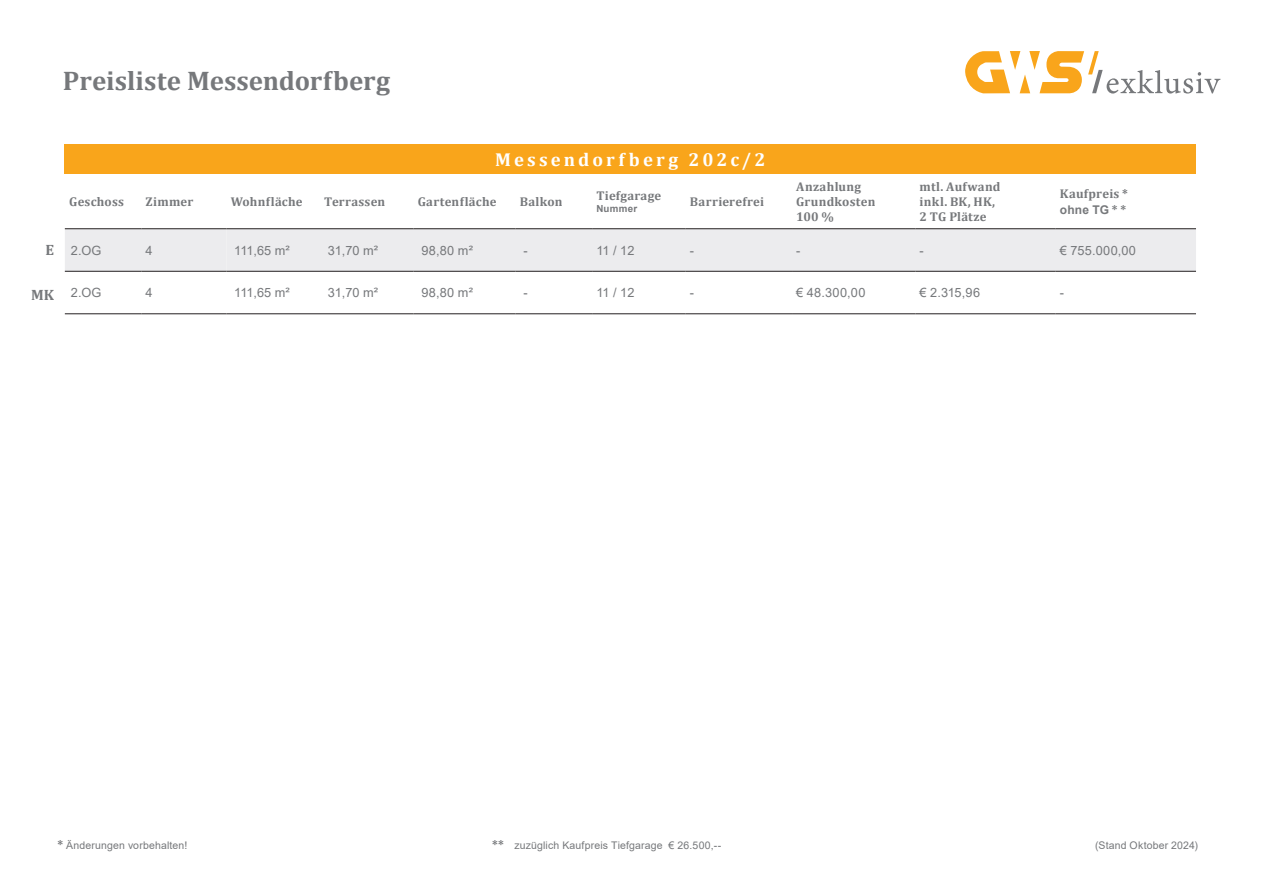
<style>
.page{position:relative;width:1263px;height:893px;background:#fff}
.page>*{position:absolute;margin:0;border:0;box-sizing:border-box;transform-origin:0 0}
.t1{font:700 27px "Cambria";color:#76787b}
.t2{font:700 18.75px "Cambria";letter-spacing:.165em;color:#fff}
.t3{font:700 15px "Cambria";color:#76787b}
.t4{font:700 12.75px "Cambria";letter-spacing:.02em;color:#76787b}
.t5{font:12.75px "Arial";color:#76787b}
.t6{font:700 12px "Arial";letter-spacing:.015em;color:#76787b}
.t7{font:10.5px "Arial";letter-spacing:.015em;color:#76787b}
.t8{font:700 9.75px "Arial";letter-spacing:.025em;color:#76787b}
.s1{font-family:"Cambria";font-size:12.75px}
.s2{font-family:"Cambria";font-weight:700;font-size:12.75px}
</style>
<div class="page">
<div style="left:65px;top:144px;width:1131px;height:29px;background:#f9a51b"></div>
<div style="left:65px;top:229px;width:1131px;height:42px;background:#ececee"></div>
<hr style="left:65px;top:228px;width:76px;height:1px;background:#231f20">
<hr style="left:141px;top:228px;width:85px;height:1px;background:#231f20">
<hr style="left:226px;top:228px;width:94px;height:1px;background:#231f20">
<hr style="left:320px;top:228px;width:94px;height:1px;background:#231f20">
<hr style="left:414px;top:228px;width:102px;height:1px;background:#231f20">
<hr style="left:516px;top:228px;width:76px;height:1px;background:#231f20">
<hr style="left:592px;top:228px;width:94px;height:1px;background:#231f20">
<hr style="left:686px;top:228px;width:106px;height:1px;background:#231f20">
<hr style="left:792px;top:228px;width:123px;height:1px;background:#231f20">
<hr style="left:915px;top:228px;width:141px;height:1px;background:#231f20">
<hr style="left:1056px;top:228px;width:140px;height:1px;background:#231f20">
<hr style="left:65px;top:271px;width:76px;height:1px;background:#231f20">
<hr style="left:141px;top:271px;width:85px;height:1px;background:#231f20">
<hr style="left:226px;top:271px;width:94px;height:1px;background:#231f20">
<hr style="left:320px;top:271px;width:94px;height:1px;background:#231f20">
<hr style="left:414px;top:271px;width:102px;height:1px;background:#231f20">
<hr style="left:516px;top:271px;width:76px;height:1px;background:#231f20">
<hr style="left:592px;top:271px;width:94px;height:1px;background:#231f20">
<hr style="left:686px;top:271px;width:106px;height:1px;background:#231f20">
<hr style="left:792px;top:271px;width:123px;height:1px;background:#231f20">
<hr style="left:915px;top:271px;width:141px;height:1px;background:#231f20">
<hr style="left:1056px;top:271px;width:140px;height:1px;background:#231f20">
<hr style="left:65px;top:314px;width:76px;height:1px;background:#231f20">
<hr style="left:141px;top:314px;width:85px;height:1px;background:#231f20">
<hr style="left:226px;top:314px;width:94px;height:1px;background:#231f20">
<hr style="left:320px;top:314px;width:94px;height:1px;background:#231f20">
<hr style="left:414px;top:314px;width:102px;height:1px;background:#231f20">
<hr style="left:516px;top:314px;width:76px;height:1px;background:#231f20">
<hr style="left:592px;top:314px;width:94px;height:1px;background:#231f20">
<hr style="left:686px;top:314px;width:106px;height:1px;background:#231f20">
<hr style="left:792px;top:314px;width:123px;height:1px;background:#231f20">
<hr style="left:915px;top:314px;width:141px;height:1px;background:#231f20">
<hr style="left:1056px;top:314px;width:140px;height:1px;background:#231f20">
<svg style="left:965px;top:51px;width:255px;height:43px"></svg>
<p class="t1" style="left:63px;top:61px;width:329px">Preisliste Messendorfberg</p>
<p class="t3" style="left:46px;top:239px;width:10px">E</p>
<p class="t3" style="left:31px;top:284px;width:25px">MK</p>
<p class="t2" style="left:495px;top:146px;width:272px">Messendorfberg 202c/2</p>
<p class="t4" style="left:69px;top:193px;width:56px">Geschoss</p>
<p class="t4" style="left:146px;top:193px;width:49px">Zimmer</p>
<p class="t4" style="left:231px;top:193px;width:73px">Wohnfläche</p>
<p class="t4" style="left:324px;top:193px;width:62px">Terrassen</p>
<p class="t4" style="left:418px;top:193px;width:80px">Gartenfläche</p>
<p class="t4" style="left:520px;top:193px;width:44px">Balkon</p>
<p class="t4" style="left:596px;top:187px;width:66px">Tiefgarage</p>
<p class="t8" style="left:596px;top:202px;width:42px">Nummer</p>
<p class="t4" style="left:690px;top:193px;width:76px">Barrierefrei</p>
<p class="t4" style="left:796px;top:177px;width:66px">Anzahlung</p>
<p class="t4" style="left:796px;top:193px;width:81px">Grundkosten</p>
<p class="t4" style="left:796px;top:208px;width:39px">100 %</p>
<p class="t4" style="left:919px;top:177px;width:82px">mtl. Aufwand</p>
<p class="t4" style="left:919px;top:193px;width:77px">inkl. BK, HK,</p>
<p class="t4" style="left:919px;top:208px;width:69px">2 TG Plätze</p>
<p class="t4" style="left:1060px;top:185px;width:70px">Kaufpreis *</p>
<p class="t6" style="left:1060px;top:201px;width:68px">ohne TG <span class="s1">* *</span></p>
<p class="t5" style="left:71px;top:241px;width:32px">2.OG</p>
<p class="t5" style="left:146px;top:241px;width:9px">4</p>
<p class="t5" style="left:234px;top:241px;width:57px">111,65 m²</p>
<p class="t5" style="left:328px;top:241px;width:52px">31,70 m²</p>
<p class="t5" style="left:421px;top:241px;width:53px">98,80 m²</p>
<p class="t5" style="left:523px;top:241px;width:6px">-</p>
<p class="t5" style="left:596px;top:241px;width:40px">11 / 12</p>
<p class="t5" style="left:690px;top:241px;width:6px">-</p>
<p class="t5" style="left:796px;top:241px;width:6px">-</p>
<p class="t5" style="left:919px;top:241px;width:6px">-</p>
<p class="t5" style="left:1060px;top:241px;width:78px">€ 755.000,00</p>
<p class="t5" style="left:71px;top:284px;width:32px">2.OG</p>
<p class="t5" style="left:146px;top:284px;width:9px">4</p>
<p class="t5" style="left:234px;top:284px;width:57px">111,65 m²</p>
<p class="t5" style="left:328px;top:284px;width:52px">31,70 m²</p>
<p class="t5" style="left:421px;top:284px;width:53px">98,80 m²</p>
<p class="t5" style="left:523px;top:284px;width:6px">-</p>
<p class="t5" style="left:596px;top:284px;width:40px">11 / 12</p>
<p class="t5" style="left:690px;top:284px;width:6px">-</p>
<p class="t5" style="left:796px;top:284px;width:71px">€ 48.300,00</p>
<p class="t5" style="left:919px;top:284px;width:62px">€ 2.315,96</p>
<p class="t5" style="left:1060px;top:284px;width:6px">-</p>
<p class="t7" style="left:57px;top:838px;width:132px"><span class="s2">*</span> Änderungen vorbehalten!</p>
<p class="t7" style="left:492px;top:838px;width:231px"><span class="s2">**</span> zuzüglich Kaufpreis Tiefgarage € 26.500,--</p>
<p class="t7" style="left:1095px;top:838px;width:105px">(Stand Oktober 2024)</p>
</div>
